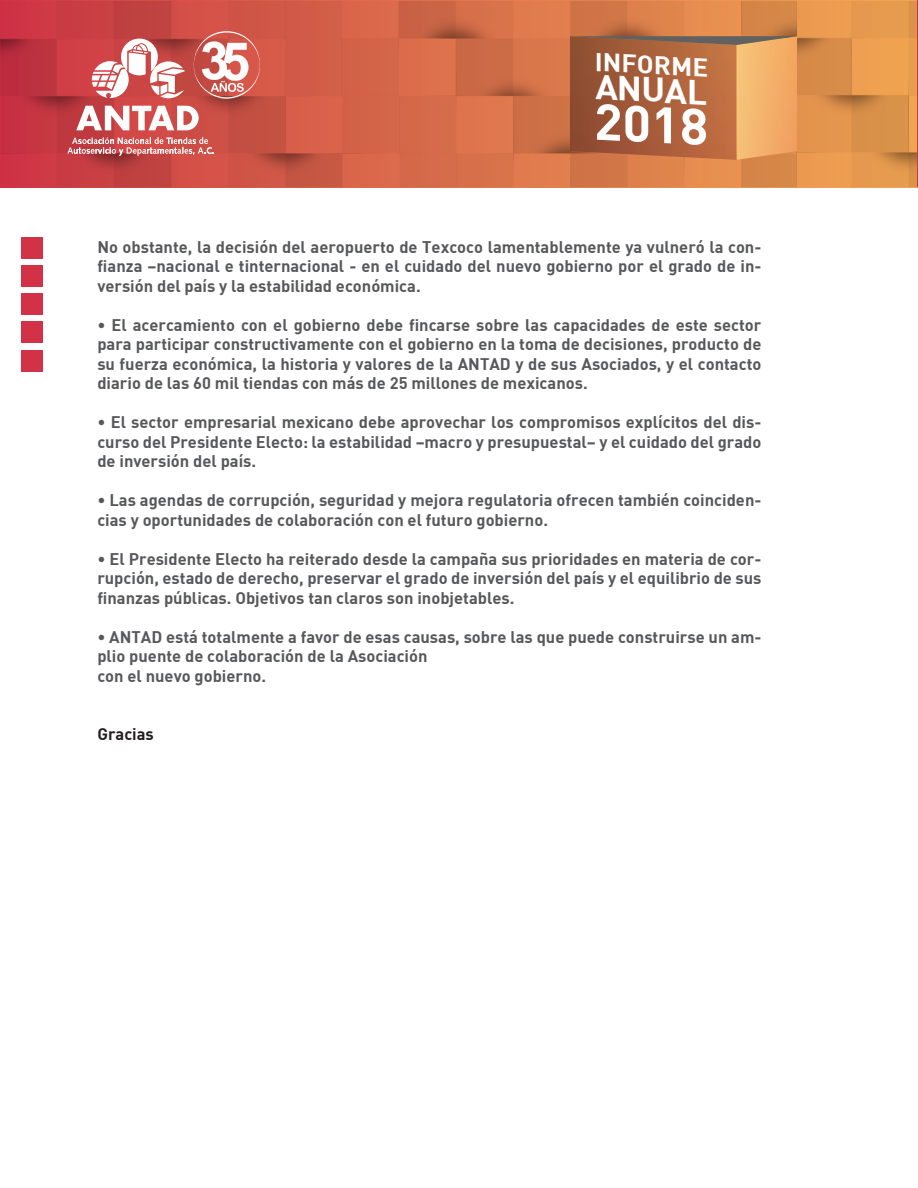
<style>
.page{position:relative;width:918px;height:1188px;background:#fff}
.page>*{position:absolute;margin:0;border:0;box-sizing:border-box;transform-origin:0 0}
.t1{font:50.25px "DIN Bold";color:#fff;scale:1.05 1}
.t2{font:33.9px "DIN Bold";color:#fff;scale:1.05 1}
.t3{font:25.05px "DIN Bold";color:#fff;scale:1.05 1}
.PARRAFOS{font:16.5px/19.5px "DIN Bold";color:#57585a;text-align:justify}
.PARRAFOS-2{font:16.5px "DIN Bold";color:#231f20}
</style>
<div class="page">
<img style="left:0;top:1px;width:57px;height:186px">
<img style="left:57px;top:0;width:861px;height:187px">
<svg style="left:191px;top:28px;width:72px;height:71px"></svg>
<svg style="left:76px;top:106px;width:123px;height:24px"></svg>
<svg style="left:92px;top:39px;width:93px;height:59px"></svg>
<svg style="left:67px;top:137px;width:147px;height:19px;background:#d57574"></svg>
<svg style="left:570px;top:36px;width:227px;height:124px;background:#ba7448"></svg>
<div style="left:21px;top:238px;width:21px;height:21px;background:#d33147"></div>
<div style="left:21px;top:266px;width:21px;height:21px;background:#d33147"></div>
<div style="left:21px;top:294px;width:21px;height:21px;background:#d33147"></div>
<div style="left:21px;top:322px;width:21px;height:21px;background:#d33147"></div>
<div style="left:21px;top:350px;width:21px;height:21px;background:#d33147"></div>
<hr style="left:917px;top:0;width:1px;height:186px;background:#d63146">
<h3 class="t3" style="left:596px;top:45px;width:110px;rotate:3deg">INFORME</h3>
<h2 class="t2" style="left:597px;top:65px;width:108px;rotate:3deg">ANUAL</h2>
<h1 class="t1" style="left:597px;top:89px;width:110px;rotate:3deg">2018</h1>
<p class="PARRAFOS" style="left:97px;top:236px;width:666px">No obstante, la decisión del aeropuerto de Texcoco lamentablemente ya vulneró la con&shy;fianza –nacional e tinternacional - en el cuidado del nuevo gobierno por el grado de in&shy;versión del país y la estabilidad económica.</p>
<p class="PARRAFOS" style="left:97px;top:314px;width:666px">• El acercamiento con el gobierno debe fincarse sobre las capacidades de este sector para participar constructivamente con el gobierno en la toma de decisiones, producto de su fuerza económica, la historia y valores de la ANTAD y de sus Asociados, y el contacto diario de las 60 mil tiendas con más de 25 millones de mexicanos.</p>
<p class="PARRAFOS" style="left:97px;top:412px;width:666px">• El sector empresarial mexicano debe aprovechar los compromisos explícitos del dis&shy;curso del Presidente Electo: la estabilidad –macro y presupuestal– y el cuidado del grado de inversión del país.</p>
<p class="PARRAFOS" style="left:97px;top:490px;width:666px">• Las agendas de corrupción, seguridad y mejora regulatoria ofrecen también coinciden&shy;cias y oportunidades de colaboración con el futuro gobierno.</p>
<p class="PARRAFOS" style="left:97px;top:548px;width:666px">• El Presidente Electo ha reiterado desde la campaña sus prioridades en materia de cor&shy;rupción, estado de derecho, preservar el grado de inversión del país y el equilibrio de sus finanzas públicas. Objetivos tan claros son inobjetables.</p>
<p class="PARRAFOS" style="left:97px;top:626px;width:666px">• ANTAD está totalmente a favor de esas causas, sobre las que puede construirse un am&shy;plio puente de colaboración de la Asociación</p>
<p class="PARRAFOS" style="left:97px;top:665px;width:170px">con el nuevo gobierno.</p>
<p class="PARRAFOS-2" style="left:97px;top:723px;width:58px">Gracias</p>
</div>
